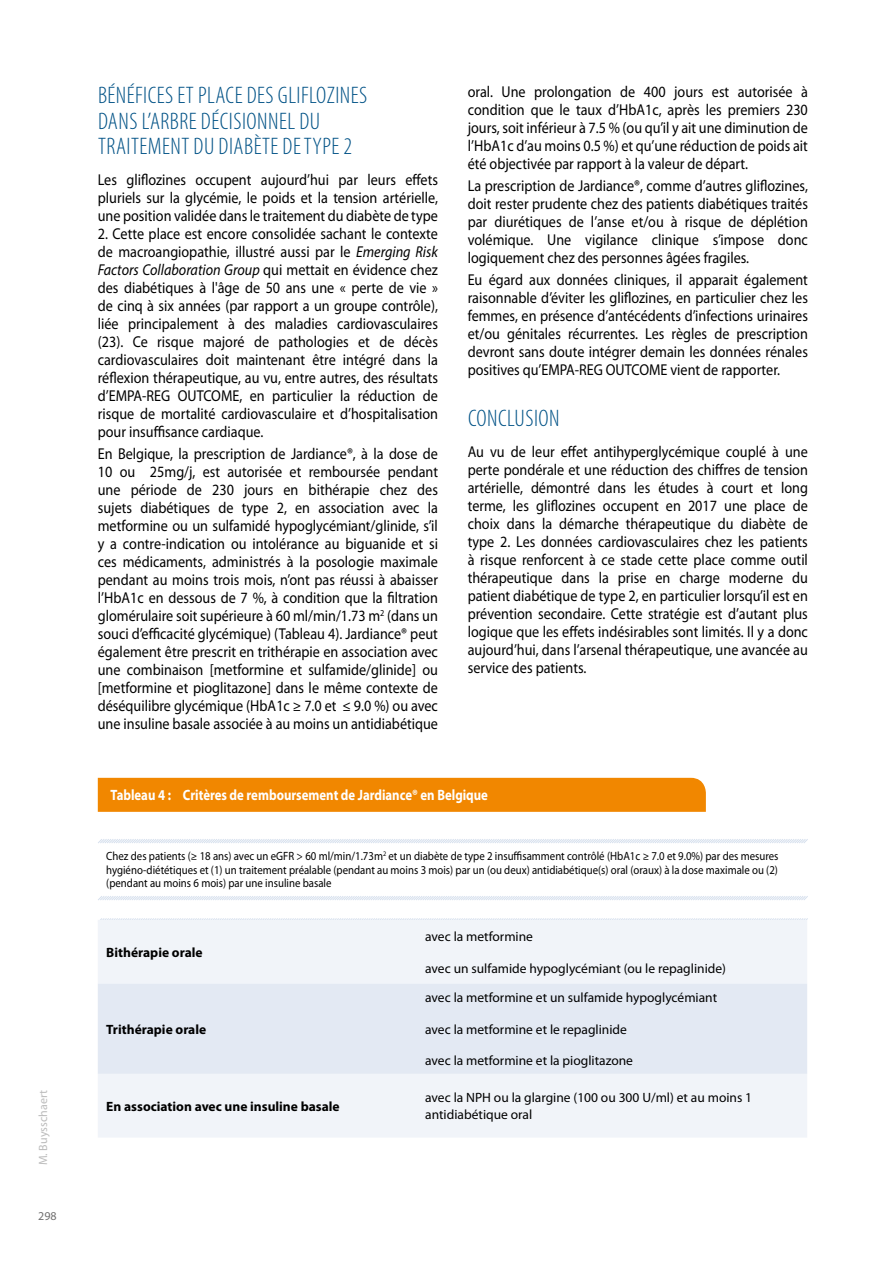
<style>
.page{position:relative;width:893px;height:1263px;background:#fff}
.page>*{position:absolute;margin:0;border:0;box-sizing:border-box;transform-origin:0 0}
.t1{font:300 condensed 24px/25.5px "Myriad Pro";letter-spacing:.02em;color:#005286}
.t2{font:15.75px/18px "Myriad Pro";color:#000;text-align:justify;scale:.9 1}
.t3{font:700 15px "Myriad Pro";color:#fff;scale:.85 1}
.t4{font:13.5px/16.5px "Myriad Pro";color:#000}
.t5{font:700 13.5px "Myriad Pro";color:#000}
.t6{font:12px/13.5px "Myriad Pro";color:#000;text-align:justify;scale:.9 1}
.t7{font:12px "Myriad Pro";color:#bcbcbc}
.t8{font:12px "Myriad Pro";color:#706f6f}
.s1{font-style:italic}
</style>
<div class="page">
<svg style="left:98px;top:839px;width:710px;height:4px"></svg>
<svg style="left:98px;top:896px;width:710px;height:4px"></svg>
<svg style="left:100px;top:918px;width:708px;height:2px"></svg>
<div style="left:98px;top:778px;width:608px;height:34px;background:#f18700"></div>
<div style="left:98px;top:920px;width:709px;height:217px;background:#f1f4f9"></div>
<div style="left:98px;top:984px;width:709px;height:90px;background:#e3e9f3"></div>
<p class="t7" style="left:36px;top:1165px;width:76px;rotate:-90deg">M. Buysschaert</p>
<p class="t8" style="left:38px;top:1209px;width:20px">298</p>
<h1 class="t1" style="left:98px;top:83px;width:271px">BÉNÉFICES ET PLACE DES GLIFLOZINES<br>DANS L’ARBRE DÉCISIONNEL DU<br>TRAITEMENT DU DIABÈTE DE TYPE 2</h1>
<p class="t2" style="left:98px;top:170px;width:379px">Les gliflozines occupent aujourd’hui par leurs effets pluriels sur la glycémie, le poids et la tension artérielle, une position validée dans le traitement du diabète de type</p>
<p class="t2" style="left:98px;top:224px;width:379px">2. Cette place est encore consolidée sachant le contexte de macroangiopathie, illustré aussi par le <span class="s1">Emerging Risk Factors Collaboration Group</span> qui mettait en évidence chez des diabétiques à l'âge de 50 ans une « perte de vie » de cinq à six années (par rapport a un groupe contrôle), liée principalement à des maladies cardiovasculaires (23). Ce risque majoré de pathologies et de décès cardiovasculaires doit maintenant être intégré dans la réflexion thérapeutique, au vu, entre autres, des résultats d’EMPA-REG OUTCOME, en particulier la réduction de risque de mortalité cardiovasculaire et d’hospitalisation pour insuffisance cardiaque.</p>
<p class="t2" style="left:98px;top:445px;width:380px">En Belgique, la prescription de Jardiance®, à la dose de 10 ou 25mg/j, est autorisée et remboursée pendant une période de 230 jours en bithérapie chez des sujets diabétiques de type 2, en association avec la metformine ou un sulfamidé hypoglycémiant/glinide, s’il y a contre-indication ou intolérance au biguanide et si ces médicaments, administrés à la posologie maximale pendant au moins trois mois, n’ont pas réussi à abaisser l’HbA1c en dessous de 7 %, à condition que la filtration glomérulaire soit supérieure à 60 ml/min/1.73 m<sup>2</sup> (dans un souci d’efficacité glycémique) (Tableau 4). Jardiance® peut également être prescrit en trithérapie en association avec une combinaison [metformine et sulfamide/glinide] ou [metformine et pioglitazone] dans le même contexte de déséquilibre glycémique (HbA1c ≥ 7.0 et ≤ 9.0 %) ou avec une insuline basale associée à au moins un antidiabétique</p>
<p class="t2" style="left:468px;top:82px;width:379px">oral. Une prolongation de 400 jours est autorisée à condition que le taux d’HbA1c, après les premiers 230 jours, soit inférieur à 7.5 % (ou qu’il y ait une diminution de l’HbA1c d’au moins 0.5 %) et qu’une réduction de poids ait été objectivée par rapport à la valeur de départ.</p>
<p class="t2" style="left:468px;top:177px;width:379px">La prescription de Jardiance®, comme d’autres gliflozines, doit rester prudente chez des patients diabétiques traités par diurétiques de l’anse et/ou à risque de déplétion volémique. Une vigilance clinique s’impose donc logiquement chez des personnes âgées fragiles.</p>
<p class="t2" style="left:468px;top:271px;width:379px">Eu égard aux données cliniques, il apparait également raisonnable d’éviter les gliflozines, en particulier chez les femmes, en présence d’antécédents d’infections urinaires et/ou génitales récurrentes. Les règles de prescription devront sans doute intégrer demain les données rénales positives qu’EMPA-REG OUTCOME vient de rapporter.</p>
<h1 class="t1" style="left:468px;top:406px;width:93px">CONCLUSION</h1>
<p class="t2" style="left:468px;top:443px;width:380px">Au vu de leur effet antihyperglycémique couplé à une perte pondérale et une réduction des chiffres de tension artérielle, démontré dans les études à court et long terme, les gliflozines occupent en 2017 une place de choix dans la démarche thérapeutique du diabète de type 2. Les données cardiovasculaires chez les patients à risque renforcent à ce stade cette place comme outil thérapeutique dans la prise en charge moderne du patient diabétique de type 2, en particulier lorsqu’il est en prévention secondaire. Cette stratégie est d’autant plus logique que les effets indésirables sont limités. Il y a donc aujourd’hui, dans l’arsenal thérapeutique, une avancée au service des patients.</p>
<p class="t3" style="left:111px;top:786px;width:446px">Tableau 4 : Critères de remboursement de Jardiance® en Belgique</p>
<p class="t6" style="left:106px;top:849px;width:748px">Chez des patients (≥ 18 ans) avec un eGFR &gt; 60 ml/min/1.73m<sup>2</sup> et un diabète de type 2 insuffisamment contrôlé (HbA1c ≥ 7.0 et 9.0%) par des mesures hygiéno-diététiques et (1) un traitement préalable (pendant au moins 3 mois) par un (ou deux) antidiabétique(s) oral (oraux) à la dose maximale ou (2) (pendant au moins 6 mois) par une insuline basale</p>
<p class="t5" style="left:106px;top:943px;width:98px">Bithérapie orale</p>
<p class="t5" style="left:106px;top:1020px;width:101px">Trithérapie orale</p>
<p class="t4" style="left:425px;top:928px;width:109px">avec la metformine</p>
<p class="t4" style="left:425px;top:959px;width:302px">avec un sulfamide hypoglycémiant (ou le repaglinide)</p>
<p class="t4" style="left:425px;top:989px;width:293px">avec la metformine et un sulfamide hypoglycémiant</p>
<p class="t4" style="left:425px;top:1021px;width:203px">avec la metformine et le repaglinide</p>
<p class="t4" style="left:425px;top:1052px;width:209px">avec la metformine et la pioglitazone</p>
<p class="t5" style="left:106px;top:1097px;width:235px">En association avec une insuline basale</p>
<p class="t4" style="left:425px;top:1089px;width:328px">avec la NPH ou la glargine (100 ou 300 U/ml) et au moins 1 antidiabétique oral</p>
</div>
